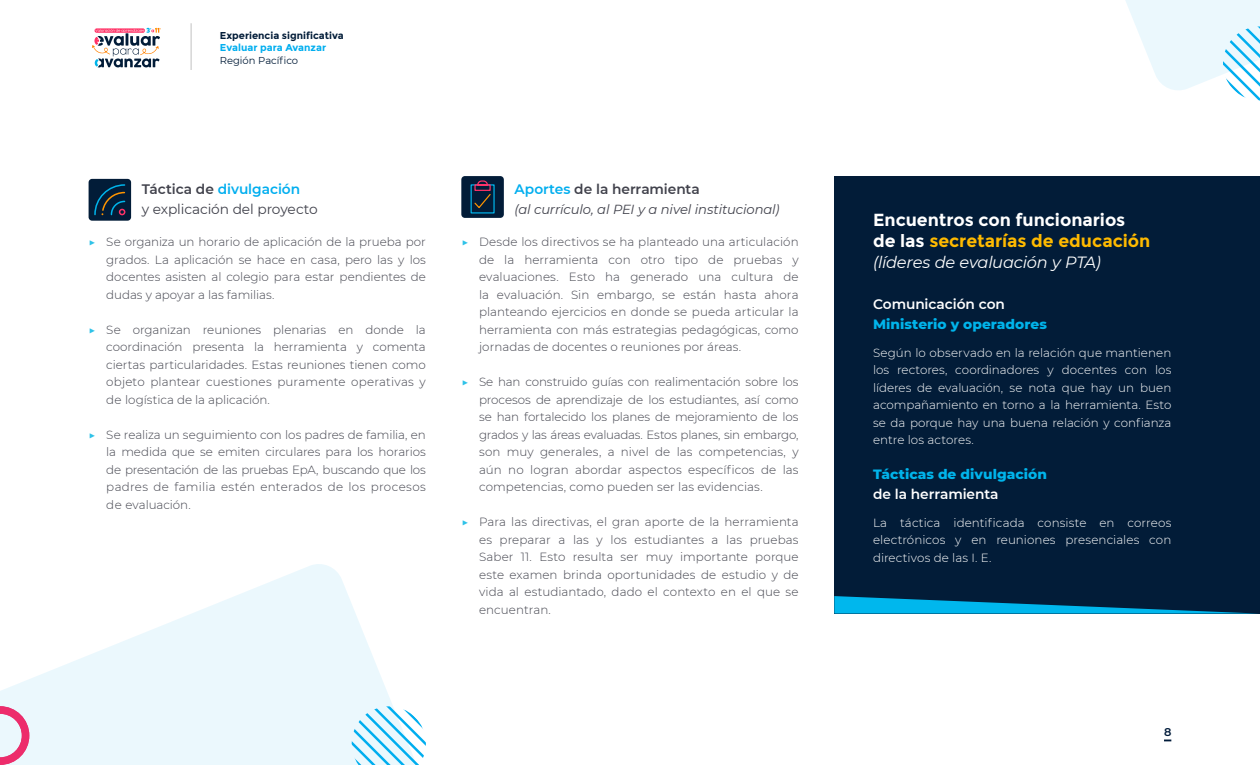
<style>
.page{position:relative;width:1260px;height:765px;background:#fff}
.page>*{position:absolute;margin:0;border:0;box-sizing:border-box;transform-origin:0 0}
.t1{font:700 17.5px/21.2px "Montserrat";color:#fff}
.t2{font:italic 16.25px "Montserrat";letter-spacing:-.015em;color:#fff}
.t3{font:800 13.75px/20px "Montserrat";letter-spacing:.005em;color:#00b4eb}
.t4{font:13.75px/20px "Montserrat";letter-spacing:-.01em;color:#41424c}
.t5{font:600 13.75px "Montserrat";letter-spacing:-.005em;color:#41424c}
.t6{font:600 13.75px "Montserrat";letter-spacing:-.005em;color:#fff}
.t7{font:italic 13.12px "Montserrat";letter-spacing:-.01em;color:#41424c}
.t8{font:300 11.88px/17.5px "Montserrat";letter-spacing:.005em;color:#41424c;text-align:justify}
.T1{font:300 11.88px/17.5px "Montserrat";color:#fff;text-align:justify}
.t9{font:600 11.25px "Montserrat";color:#001b3a}
.t10{font:700 10px "Montserrat";color:#021c38}
.t11{font:700 10px "Montserrat";color:#00aeef}
.t12{font:10px "Montserrat";color:#021c38}
.s1{font-weight:600}
.s2{font-weight:600;color:#00aeef}
.s3{font-weight:400;color:#2ec2e8}
.s4{color:#00aeef}
.s5{color:#ffba00}
.s6{font-weight:600;color:#fff}
</style>
<div class="page">
<hr style="left:191px;top:23px;width:1px;height:47px;background:#cdcdcd">
<svg style="left:92px;top:28px;width:69px;height:39px"></svg>
<svg style="left:1125px;top:0;width:135px;height:101px"></svg>
<svg style="left:0;top:564px;width:393px;height:201px;fill:#ebf8fd"></svg>
<div style="left:834px;top:176px;width:426px;height:438px;background:#021c38"></div>
<div style="left:461px;top:176px;width:43px;height:42px;background:#021c38;border-radius:4px"></div>
<svg style="left:470px;top:180px;width:25px;height:34px"></svg>
<div style="left:89px;top:179px;width:42px;height:42px;background:#021c38;border-radius:4px"></div>
<svg style="left:94px;top:184px;width:32px;height:32px"></svg>
<svg style="left:834px;top:596px;width:424px;height:18px"></svg>
<svg style="left:348px;top:706px;width:78px;height:59px"></svg>
<svg style="left:0;top:706px;width:29px;height:59px;background:#ebadc7"></svg>
<p class="t10" style="left:220px;top:29px;width:125px">Experiencia significativa</p>
<p class="t11" style="left:220px;top:42px;width:108px">Evaluar para Avanzar</p>
<p class="t12" style="left:220px;top:54px;width:80px">Región Pacífico</p>
<h3 class="t4" style="left:142px;top:178px;width:178px"><span class="s1">Táctica de</span> <span class="s2">divulgación<br></span>y explicación del proyecto</h3>
<p class="t8" style="left:106px;top:233px;width:321px;text-indent:-18px"><span class="s3">▶</span> Se organiza un horario de aplicación de la prueba por grados. La aplicación se hace en casa, pero las y los docentes asisten al colegio para estar pendientes de dudas y apoyar a las familias.</p>
<p class="t8" style="left:106px;top:320px;width:321px;text-indent:-18px"><span class="s3">▶</span> Se organizan reuniones plenarias en donde la coordinación presenta la herramienta y comenta ciertas particularidades. Estas reuniones tienen como objeto plantear cuestiones puramente operativas y de logística de la aplicación.</p>
<p class="t8" style="left:106px;top:425px;width:321px;text-indent:-18px"><span class="s3">▶</span> Se realiza un seguimiento con los padres de familia, en la medida que se emiten circulares para los horarios de presentación de las pruebas EpA, buscando que los padres de familia estén enterados de los procesos de evaluación.</p>
<h3 class="t5" style="left:514px;top:179px;width:187px"><span class="s4">Aportes</span> de la herramienta</h3>
<h3 class="t7" style="left:514px;top:200px;width:267px">(al currículo, al PEI y a nivel institucional)</h3>
<p class="t8" style="left:479px;top:233px;width:321px;text-indent:-18px"><span class="s3">▶</span> Desde los directivos se ha planteado una articulación de la herramienta con otro tipo de pruebas y evaluaciones. Esto ha generado una cultura de la evaluación. Sin embargo, se están hasta ahora planteando ejercicios en donde se pueda articular la herramienta con más estrategias pedagógicas, como jornadas de docentes o reuniones por áreas.</p>
<p class="t8" style="left:479px;top:373px;width:321px;text-indent:-18px"><span class="s3">▶</span> Se han construido guías con realimentación sobre los procesos de aprendizaje de los estudiantes, así como se han fortalecido los planes de mejoramiento de los grados y las áreas evaluadas. Estos planes, sin embargo, son muy generales, a nivel de las competencias, y aún no logran abordar aspectos específicos de las competencias, como pueden ser las evidencias.</p>
<p class="t8" style="left:479px;top:513px;width:321px;text-indent:-18px"><span class="s3">▶</span> Para las directivas, el gran aporte de la herramienta es preparar a las y los estudiantes a las pruebas Saber 11. Esto resulta ser muy importante porque este examen brinda oportunidades de estudio y de vida al estudiantado, dado el contexto en el que se encuentran.</p>
<h2 class="t1" style="left:873px;top:209px;width:279px">Encuentros con funcionarios de las <span class="s5">secretarías de educación</span></h2>
<h2 class="t2" style="left:873px;top:251px;width:229px">(líderes de evaluación y PTA)</h2>
<h3 class="t6" style="left:873px;top:295px;width:133px">Comunicación con</h3>
<h3 class="t3" style="left:873px;top:313px;width:175px">Ministerio y operadores</h3>
<p class="T1" style="left:873px;top:344px;width:300px">Según lo observado en la relación que mantienen los rectores, coordinadores y docentes con los líderes de evaluación, se nota que hay un buen acompañamiento en torno a la herramienta. Esto se da porque hay una buena relación y confianza entre los actores.</p>
<h3 class="t3" style="left:873px;top:463px;width:175px">Tácticas de divulgación <span class="s6">de la herramienta</span></h3>
<p class="T1" style="left:873px;top:513px;width:300px">La táctica identificada consiste en correos electrónicos y en reuniones presenciales con directivos de las I. E.</p>
<p class="t9" style="left:1164px;top:724px;width:9px">8</p>
</div>
